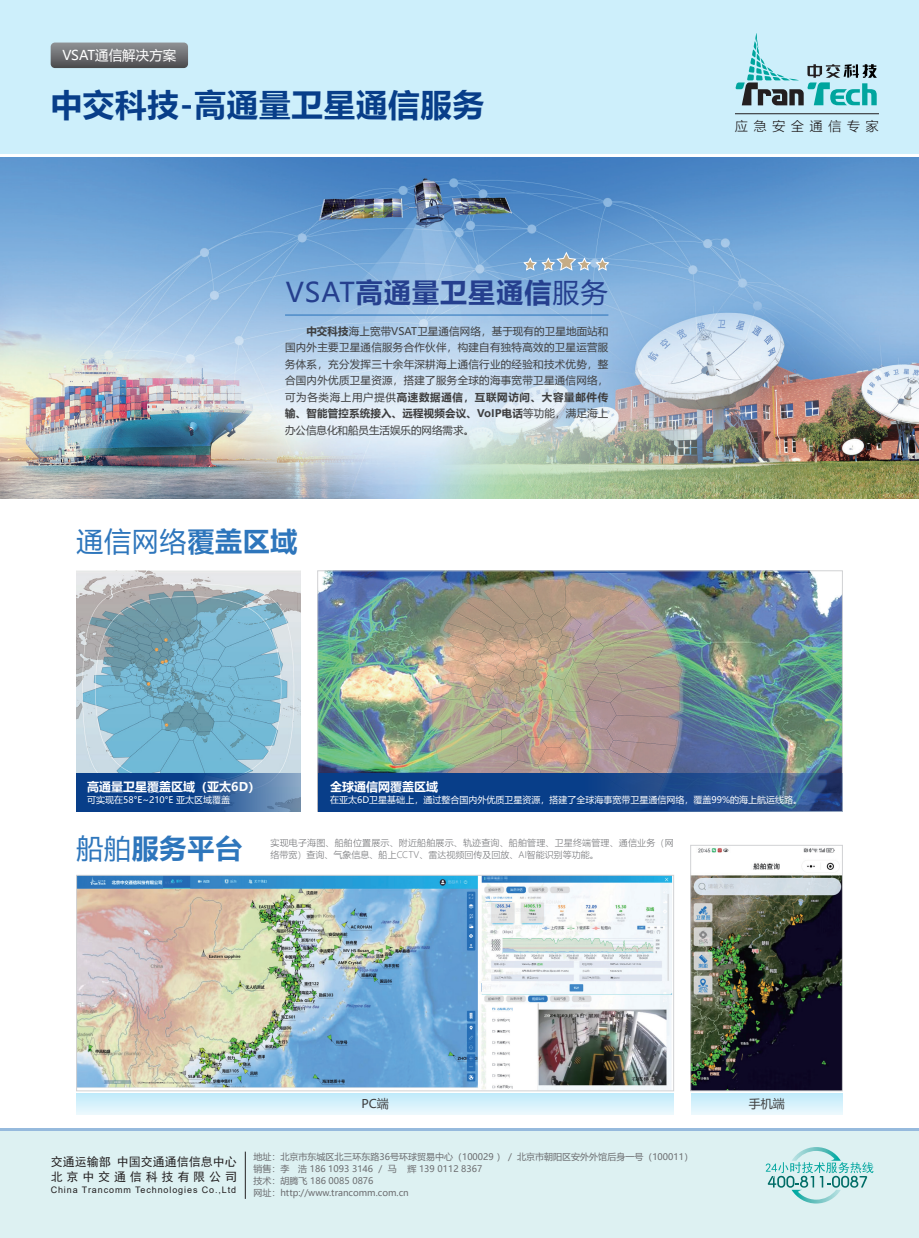
<style>
.page{position:relative;width:919px;height:1238px;background:#fff}
.page>*{position:absolute;margin:0;border:0;box-sizing:border-box;transform-origin:0 0}
.t1{font:700 31.5px "Microsoft Ya Hei";letter-spacing:.025em;color:#083e89}
.t2{font:700 27px "Microsoft Ya Hei";letter-spacing:.04em;color:#253f8e}
.t3{font:27px "Microsoft Ya Hei";color:#2e76bc}
.t4{font:700 27px "Microsoft Ya Hei";color:#2e76bc}
.t5{font:13.5px "Microsoft Ya Hei";color:#fff}
.t6{font:13.5px "FZLTXHK";letter-spacing:.38em;color:#231f20}
.t7{font:12px/15px "Sim Hei";color:#231f20}
.t8{font:700 12px "Microsoft Ya Hei";color:#fff}
.t9{font:12px "Microsoft Ya Hei";color:#3e3e3f}
.t10{font:10.5px/16.5px "Microsoft Ya Hei";letter-spacing:.025em;color:#3e3e3f;text-align:justify}
.t11{font:9px/12px "Microsoft Ya Hei";color:#6c6d70}
.t12{font:300 9px/12px "Microsoft Ya Hei";letter-spacing:.02em;color:#6c6d70}
.t13{font:9px "Microsoft Ya Hei";color:#fff}
.t14{font:9px "Arial";letter-spacing:.1em;color:#231f20}
.s1{font-weight:400}
.s2{font-weight:700}
</style>
<div class="page">
<div style="left:690px;top:1092px;width:152px;height:22px;background:linear-gradient(to bottom,#bde9fa,#e9f8fd)"></div>
<div style="left:77px;top:1092px;width:596px;height:22px;background:linear-gradient(to bottom,#bde9fa,#e9f8fd)"></div>
<img style="left:0;top:158px;width:918px;height:340px">
<img style="left:78px;top:877px;width:593px;height:211px">
<div style="left:76px;top:875px;width:597px;height:215px;border:1px solid #d1d2d4"></div>
<img style="left:692px;top:848px;width:148px;height:240px">
<div style="left:690px;top:845px;width:152px;height:245px;border:1px solid #d1d2d4"></div>
<img style="left:77px;top:570px;width:223px;height:202px">
<svg style="left:77px;top:772px;width:223px;height:39px;background:#295998"></svg>
<img style="left:319px;top:572px;width:521px;height:200px">
<div style="left:0;top:0;width:918px;height:153px;background:#cdeffb"></div>
<hr style="left:735px;top:113px;width:143px;height:1px;background:#231f20">
<svg style="left:51px;top:43px;width:137px;height:25px;background:#6d6e71"></svg>
<svg style="left:735px;top:33px;width:141px;height:72px"></svg>
<hr style="left:285px;top:314px;width:323px;height:1px;background:#2e76bc">
<svg style="left:317px;top:772px;width:525px;height:39px;background:#19478a"></svg>
<svg style="left:523px;top:252px;width:86px;height:18px;background:#94b3cf"></svg>
<div style="left:0;top:1131px;width:918px;height:106px;background:#ddf1f2"></div>
<hr style="left:0;top:1128px;width:918px;height:2px;background:#2e76bc">
<svg style="left:765px;top:1147px;width:108px;height:56px"></svg>
<hr style="left:245px;top:1151px;width:1px;height:47px;background:#231f20">
<p class="t5" style="left:62px;top:46px;width:115px">VSAT通信解决方案</p>
<h1 class="t1" style="left:51px;top:82px;width:435px">中交科技-高通量卫星通信服务</h1>
<h2 class="t2" style="left:286px;top:273px;width:323px"><span class="s1">VSAT</span>高通量卫星通信<span class="s1">服务</span></h2>
<p class="t10" style="left:285px;top:322px;width:325px;text-indent:21px"><span class="s2">中交科技</span>海上宽带VSAT卫星通信网络，基于现有的卫星地面站和国内外主要卫星通信服务合作伙伴，构建自有独特高效的卫星运营服务体系，充分发挥三十余年深耕海上通信行业的经验和技术优势，整合国内外优质卫星资源，搭建了服务全球的海事宽带卫星通信网络，可为各类海上用户提供<span class="s2">高速数据通信，互联网访问、大容量邮件传输、智能管控系统接入、远程视频会议、VoIP电话</span>等功能，满足海上办公信息化和船员生活娱乐的网络需求。</p>
<h2 class="t3" style="left:77px;top:523px;width:222px">通信网络<span class="s2">覆盖区域</span></h2>
<p class="t6" style="left:735px;top:119px;width:145px">应急安全通信专家</p>
<p class="t8" style="left:87px;top:778px;width:174px">高通量卫星覆盖区域（亚太6D）</p>
<p class="t13" style="left:87px;top:793px;width:144px">可实现在58°E~210°E 亚太区域覆盖</p>
<h2 class="t4" style="left:77px;top:829px;width:167px"><span class="s1">船舶</span>服务平台</h2>
<p class="t8" style="left:330px;top:778px;width:109px">全球通信网覆盖区域</p>
<p class="t13" style="left:330px;top:793px;width:473px">在亚太6D卫星基础上，通过整合国内外优质卫星资源，搭建了全球海事宽带卫星通信网络，覆盖99%的海上航运线路。</p>
<p class="t12" style="left:270px;top:836px;width:404px">实现电子海图、船舶位置展示、附近船舶展示、轨迹查询、船舶管理、卫星终端管理、通信业务（网络带宽）查询、气象信息、船上CCTV、雷达视频回传及回放、AI智能识别等功能。</p>
<p class="t9" style="left:361px;top:1095px;width:29px">PC端</p>
<p class="t9" style="left:748px;top:1095px;width:37px">手机端</p>
<p class="t7" style="left:51px;top:1154px;width:188px">交通运输部 中国交通通信信息中心北京中交通信科技有限公司</p>
<p class="t14" style="left:51px;top:1183px;width:187px">China Trancomm Technologies Co.,Ltd</p>
<p class="t11" style="left:253px;top:1150px;width:441px">地址：北京市东城区北三环东路36号环球贸易中心（100029 ） / 北京市朝阳区安外外馆后身一号（100011）销售：李 浩 186 1093 3146 / 马 辉 139 0112 8367<br>技术：胡腾飞 186 0085 0876<br>网址：http://www.trancomm.com.cn</p>
</div>
